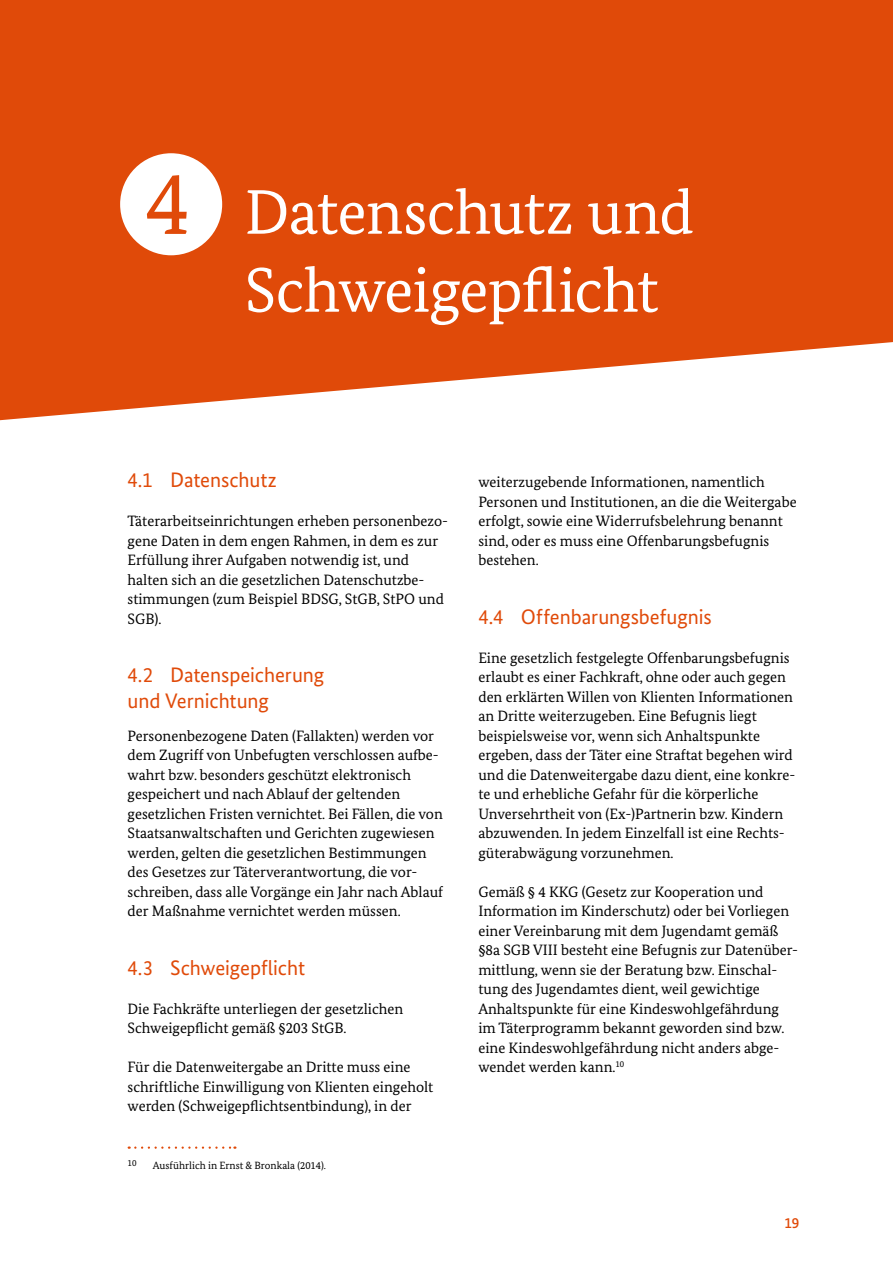
<style>
.page{position:relative;width:893px;height:1263px;background:#fff}
.page>*{position:absolute;margin:0;border:0;box-sizing:border-box;transform-origin:0 0}
.D-HL_D-01-H1_HL1_Serif_Regular_30pt{font:63px/78px "Bundes Serif";letter-spacing:-.015em;color:#fff}
.D-HL_D-03-H3_HL3_Sans_Regular_14pt{font:21px/25.5px "Bundes Sans";letter-spacing:-.005em;color:#e04a09}
.E-Body_E-01-P_Fliesstext_Serif{font:15px/19.5px "Bundes Serif";color:#000}
.t1{font:500 15px "Bundes Sans";color:#e04a09}
.E-Body_E-01-P_Fliesstext_Serif-2{font:10.5px "Bundes Serif";color:#000}
.E-Body_E-01-P_Fliesstext_Serif-3{font:9px "Bundes Serif";color:#000}
.s1{font-size:90px;color:#e04a09}
</style>
<div class="page">
<svg style="left:0;top:0;width:893px;height:420px;background:#e25b20"></svg>
<div style="left:120px;top:153px;width:102px;height:102px;background:#fff;border-radius:50%"></div>
<svg style="left:129px;top:1146px;width:106px;height:3px"></svg>
<h1 class="D-HL_D-01-H1_HL1_Serif_Regular_30pt" style="left:244px;top:172px;width:451px;text-indent:-99px"><span class="s1">4</span> Datenschutz und<br>Schweigepflicht</h1>
<h2 class="D-HL_D-03-H3_HL3_Sans_Regular_14pt" style="left:128px;top:467px;width:151px">4.1 Datenschutz</h2>
<p class="E-Body_E-01-P_Fliesstext_Serif" style="left:128px;top:511px;width:322px">Täterarbeitseinrichtungen erheben personenbezo&shy;gene Daten in dem engen Rahmen, in dem es zur Erfüllung ihrer Aufgaben notwendig ist, und halten sich an die gesetzlichen Datenschutzbe&shy;stimmungen (zum Beispiel BDSG, StGB, StPO und SGB).</p>
<h2 class="D-HL_D-03-H3_HL3_Sans_Regular_14pt" style="left:128px;top:662px;width:198px">4.2 Datenspeicherung und Vernichtung</h2>
<p class="E-Body_E-01-P_Fliesstext_Serif" style="left:128px;top:726px;width:317px">Personenbezogene Daten (Fallakten) werden vor dem Zugriff von Unbefugten verschlossen aufbe&shy;wahrt bzw. besonders geschützt elektronisch gespeichert und nach Ablauf der geltenden gesetzlichen Fristen vernichtet. Bei Fällen, die von Staatsanwaltschaften und Gerichten zugewiesen werden, gelten die gesetzlichen Bestimmungen des Gesetzes zur Täterverantwortung, die vor&shy;schreiben, dass alle Vorgänge ein Jahr nach Ablauf der Maßnahme vernichtet werden müssen.</p>
<h2 class="D-HL_D-03-H3_HL3_Sans_Regular_14pt" style="left:128px;top:955px;width:179px">4.3 Schweigepflicht</h2>
<p class="E-Body_E-01-P_Fliesstext_Serif" style="left:128px;top:999px;width:277px">Die Fachkräfte unterliegen der gesetzlichen<br>Schweigepflicht gemäß §203 StGB.</p>
<p class="E-Body_E-01-P_Fliesstext_Serif" style="left:128px;top:1057px;width:307px">Für die Datenweitergabe an Dritte muss eine schriftliche Einwilligung von Klienten eingeholt werden (Schweigepflichtsentbindung), in der</p>
<p class="E-Body_E-01-P_Fliesstext_Serif-3" style="left:128px;top:1158px;width:10px">10</p>
<p class="E-Body_E-01-P_Fliesstext_Serif-2" style="left:153px;top:1159px;width:175px">Ausführlich in Ernst &amp; Bronkala (2014).</p>
<p class="E-Body_E-01-P_Fliesstext_Serif" style="left:478px;top:472px;width:320px">weiterzugebende Informationen, namentlich Personen und Institutionen, an die die Weitergabe erfolgt, sowie eine Widerrufsbelehrung benannt sind, oder es muss eine Offenbarungsbefugnis bestehen.</p>
<h2 class="D-HL_D-03-H3_HL3_Sans_Regular_14pt" style="left:478px;top:604px;width:235px">4.4 Offenbarungsbefugnis</h2>
<p class="E-Body_E-01-P_Fliesstext_Serif" style="left:478px;top:648px;width:318px">Eine gesetzlich festgelegte Offenbarungsbefugnis erlaubt es einer Fachkraft, ohne oder auch gegen den erklärten Willen von Klienten Informationen an Dritte weiterzugeben. Eine Befugnis liegt beispielsweise vor, wenn sich Anhaltspunkte ergeben, dass der Täter eine Straftat begehen wird und die Datenweitergabe dazu dient, eine konkre&shy;te und erhebliche Gefahr für die körperliche Unversehrtheit von (Ex-)Partnerin bzw. Kindern abzuwenden. In jedem Einzelfall ist eine Rechts&shy;güterabwägung vorzunehmen.</p>
<p class="E-Body_E-01-P_Fliesstext_Serif" style="left:478px;top:882px;width:321px">Gemäß § 4 KKG (Gesetz zur Kooperation und Information im Kinderschutz) oder bei Vorliegen einer Vereinbarung mit dem Jugendamt gemäß §8a SGB VIII besteht eine Befugnis zur Datenüber&shy;mittlung, wenn sie der Beratung bzw. Einschal&shy;tung des Jugendamtes dient, weil gewichtige Anhaltspunkte für eine Kindeswohlgefährdung im Täterprogramm bekannt geworden sind bzw. eine Kindeswohlgefährdung nicht anders abge&shy;wendet werden kann.<sup>10</sup></p>
<p class="t1" style="left:784px;top:1214px;width:16px">19</p>
</div>
